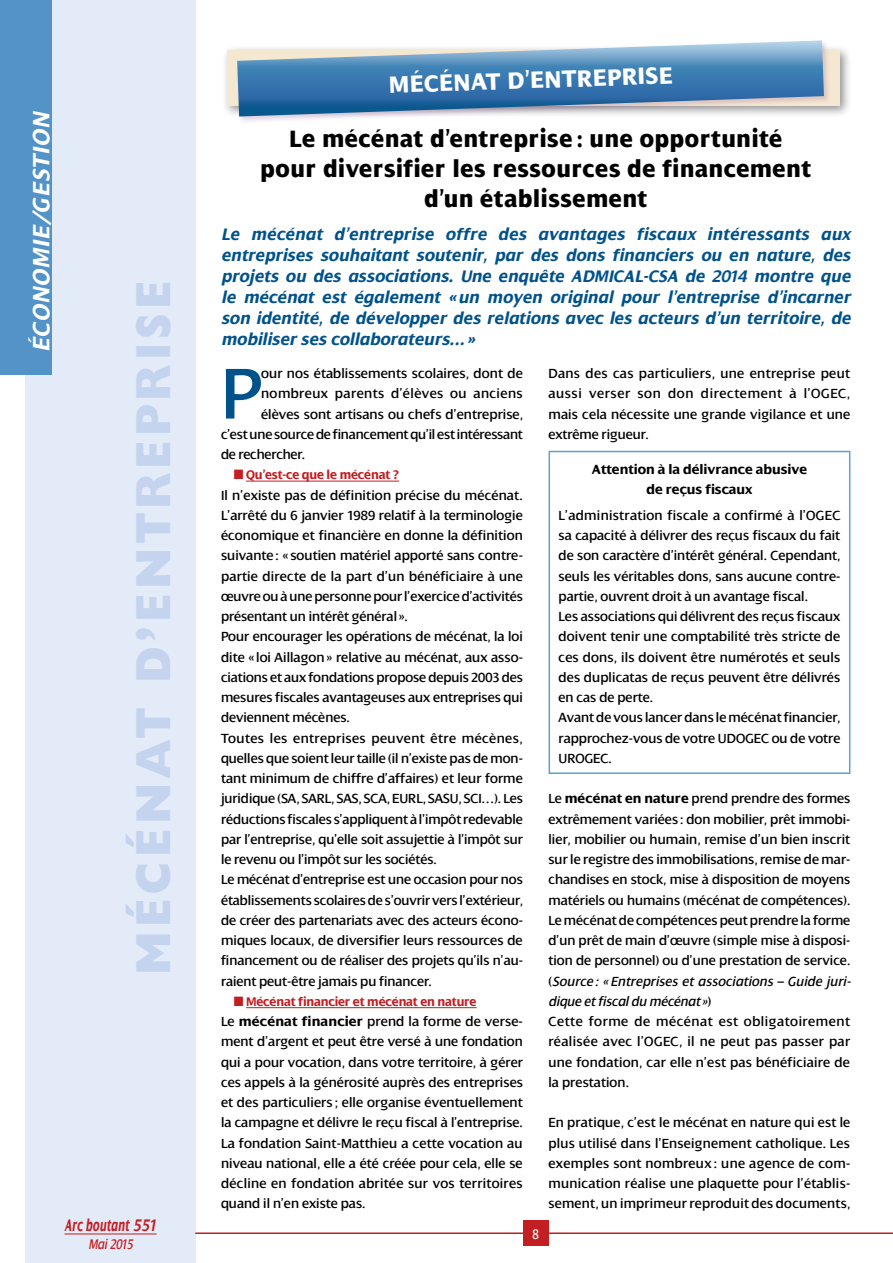
<style>
.page{position:relative;width:893px;height:1263px;background:#fff}
.page>*{position:absolute;margin:0;border:0;box-sizing:border-box;transform-origin:0 0}
.t1{font:77.55px "Dialog";color:#00528b}
.t2{font:800 49.5px "Gill Sans";letter-spacing:.095em;color:#c4d4ef;scale:.9 1}
.t3{font:800 25.5px/30px "Dialog";letter-spacing:.02em;color:#000;text-align:center;scale:.9 1}
.t4{font:800 25.5px "Dialog";color:#fff;scale:.9 1}
.t5{font:italic 700 25.5px "Dialog";color:#fff}
.t6{font:italic 700 18px/21px "Dialog";color:#00528b;text-align:justify}
.t7{font:italic 700 18px "Dialog";letter-spacing:.02em;color:#c31e22;scale:.65 1}
.t8{font:italic 15px "Dialog";color:#c31e22;scale:.85 1}
.t9{font:15px "Dialog";color:#fff;scale:.85 1}
.t10{font:14.25px/20.2px "Dialog";color:#000}
.t11{font:700 14.25px/20.2px "Dialog";color:#000;text-align:center}
.t12{font:14.25px "Dialog";letter-spacing:.025em;color:#000}
.t13{font:700 13.5px "Dialog";letter-spacing:-.015em;color:#c31e22;scale:.95 1}
.s1{font-weight:700}
.s2{font-style:italic}
</style>
<div class="page">
<div style="left:26px;top:0;width:170px;height:1263px;background:#e3eaf8"></div>
<hr style="left:195px;top:1232px;width:698px;height:2px;background:#c31e22">
<div style="left:523px;top:1220px;width:26px;height:26px;background:#c31e22"></div>
<div style="left:0;top:0;width:51px;height:375px;background:#5493c7"></div>
<hr style="left:65px;top:1233px;width:92px;height:1px;background:#c31e22">
<hr style="left:246px;top:481px;width:153px;height:1px;background:#c31e22">
<hr style="left:246px;top:1007px;width:231px;height:1px;background:#c31e22">
<div style="left:221px;top:44px;width:631px;height:74px;background:#000;opacity:.44"></div>
<div style="left:228px;top:51px;width:612px;height:55px;background:#f4e8d1"></div>
<div style="left:235px;top:39px;width:596px;height:85px;background:#69237e;opacity:.2"></div>
<svg style="left:237px;top:40px;width:587px;height:77px"></svg>
<div style="left:549px;top:451px;width:301px;height:323px;border:2px solid #5da1d1"></div>
<h3 class="t5" style="left:27px;top:352px;width:243px;rotate:-90deg">ÉCONOMIE/GESTION</h3>
<h2 class="t2" style="left:125px;top:975px;width:773px;rotate:-90deg">mécénat d’entreprise</h2>
<p class="t7" style="left:64px;top:1216px;width:144px">Arc boutant 551</p>
<p class="t8" style="left:88px;top:1236px;width:54px">Mai 2015</p>
<h3 class="t4" style="left:388px;top:71px;width:90px;rotate:-2deg">mécénat</h3>
<h3 class="t4" style="left:507px;top:67px;width:185px;rotate:-2deg">d’ent repris e</h3>
<h3 class="t3" style="left:260px;top:124px;width:614px">Le mécénat d’entreprise : une opportunité pour diversifier les ressources de financement d’un établissement</h3>
<p class="t6" style="left:221px;top:224px;width:631px">Le mécénat d’entreprise offre des avantages fiscaux intéressants aux entreprises souhaitant soutenir, par des dons financiers ou en nature, des projets ou des associations. Une enquête ADMICAL-CSA de 2014 montre que le mécénat est également «un moyen original pour l’entreprise d’incarner son identité, de développer des relations avec les acteurs d’un territoire, de mobiliser ses collaborateurs…»</p>
<h1 class="t1" style="left:221px;top:352px;width:43px">P</h1>
<p class="t10" style="left:261px;top:363px;width:263px">our nos établissements scolaires, dont de</p>
<p class="t12" style="left:261px;top:386px;width:263px">nombreux parents d’élèves ou anciens</p>
<p class="t10" style="left:261px;top:404px;width:263px">élèves sont artisans ou chefs d’entreprise,</p>
<p class="t10" style="left:221px;top:424px;width:303px">c’est une source de financement qu’il est intéressant</p>
<p class="t10" style="left:221px;top:444px;width:86px">de rechercher.</p>
<p class="t13" style="left:234px;top:468px;width:176px">■ Qu’est-ce que le mécénat ?</p>
<p class="t10" style="left:221px;top:485px;width:304px">Il n’existe pas de définition précise du mécénat.<br>L’arrêté du 6 janvier 1989 relatif à la terminologie économique et financière en donne la définition suivante : « soutien matériel apporté sans contre&shy;partie directe de la part d’un bénéficiaire à une œuvre ou à une personne pour l’exercice d’activités présentant un intérêt général ».<br>Pour encourager les opérations de mécénat, la loi dite « loi Aillagon» relative au mécénat, aux asso&shy;ciations et aux fondations propose depuis 2003 des mesures fiscales avantageuses aux entreprises qui deviennent mécènes.<br>Toutes les entreprises peuvent être mécènes, quelles que soient leur taille (il n’existe pas de mon&shy;tant minimum de chiffre d’affaires) et leur forme juridique (SA, SARL, SAS, SCA, EURL, SASU, SCI…). Les réductions fiscales s’appliquent à l’impôt redevable par l’entreprise, qu’elle soit assujettie à l’impôt sur le revenu ou l’impôt sur les sociétés.<br>Le mécénat d’entreprise est une occasion pour nos établissements scolaires de s’ouvrir vers l’extérieur, de créer des partenariats avec des acteurs écono&shy;miques locaux, de diversifier leurs ressources de financement ou de réaliser des projets qu’ils n’au&shy;raient peut-être jamais pu financer.</p>
<p class="t13" style="left:234px;top:994px;width:257px">■ Mécénat financier et mécénat en nature</p>
<p class="t10" style="left:221px;top:1011px;width:304px;text-align:justify">Le <span class="s1">mécénat financier</span> prend la forme de verse&shy;ment d’argent et peut être versé à une fondation qui a pour vocation, dans votre territoire, à gérer ces appels à la générosité auprès des entreprises et des particuliers ; elle organise éventuellement la campagne et délivre le reçu fiscal à l’entreprise.<br>La fondation Saint-Matthieu a cette vocation au niveau national, elle a été créée pour cela, elle se décline en fondation abritée sur vos territoires quand il n’en existe pas.</p>
<p class="t9" style="left:533px;top:1226px;width:9px">8</p>
<p class="t10" style="left:548px;top:363px;width:303px;text-align:justify">Dans des cas particuliers, une entreprise peut aussi verser son don directement à l’OGEC, mais cela nécessite une grande vigilance et une extrême rigueur.</p>
<p class="t11" style="left:592px;top:459px;width:217px">Attention à la délivrance abusive de reçus fiscaux</p>
<p class="t10" style="left:559px;top:505px;width:283px">L’administration fiscale a confirmé à l’OGEC sa capacité à délivrer des reçus fiscaux du fait de son caractère d’intérêt général. Cependant, seuls les véritables dons, sans aucune contre&shy;partie, ouvrent droit à un avantage fiscal.<br>Les associations qui délivrent des reçus fiscaux doivent tenir une comptabilité très stricte de ces dons, ils doivent être numérotés et seuls des duplicatas de reçus peuvent être délivrés en cas de perte.<br>Avant de vous lancer dans le mécénat financier, rapprochez-vous de votre UDOGEC ou de votre UROGEC.</p>
<p class="t10" style="left:548px;top:789px;width:304px">Le <span class="s1">mécénat en nature</span> prend prendre des formes extrêmement variées : don mobilier, prêt immobi&shy;lier, mobilier ou humain, remise d’un bien inscrit sur le registre des immobilisations, remise de mar&shy;chandises en stock, mise à disposition de moyens matériels ou humains (mécénat de compétences).<br>Le mécénat de compétences peut prendre la forme d’un prêt de main d’œuvre (simple mise à disposi&shy;tion de personnel) ou d’une prestation de service. (<span class="s2">Source : « Entreprises et associations – Guide juri&shy;dique et fiscal du mécénat»</span>)<br>Cette forme de mécénat est obligatoirement réalisée avec l’OGEC, il ne peut pas passer par une fondation, car elle n’est pas bénéficiaire de la prestation.</p>
<p class="t10" style="left:548px;top:1113px;width:303px;text-align:justify">En pratique, c’est le mécénat en nature qui est le plus utilisé dans l’Enseignement catholique. Les exemples sont nombreux : une agence de com&shy;munication réalise une plaquette pour l’établis&shy;sement, un imprimeur reproduit des documents,</p>
</div>
